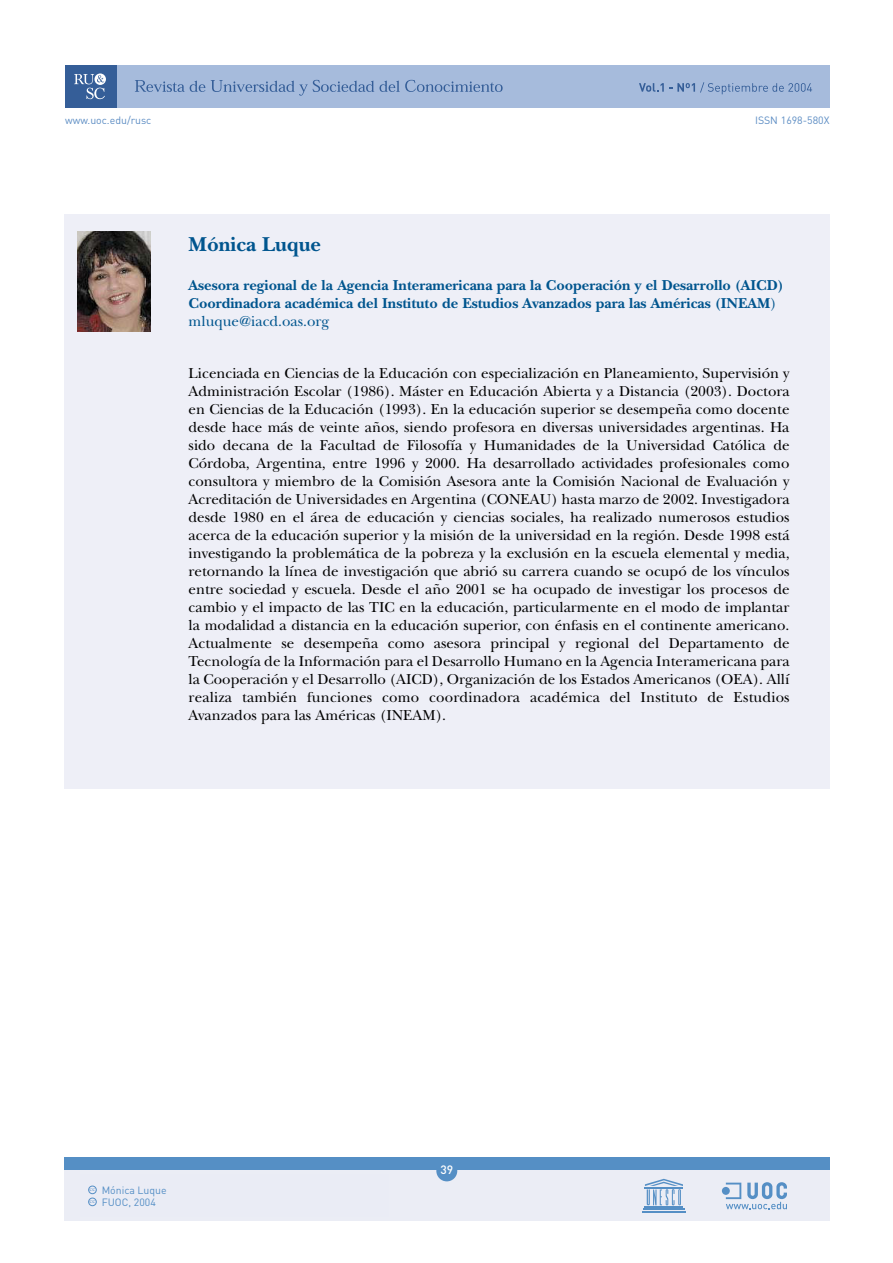
<style>
.page{position:relative;width:893px;height:1263px;background:#fff}
.page>*{position:absolute;margin:0;border:0;box-sizing:border-box;transform-origin:0 0}
.t1{font:700 21px "New Baskerville";color:#00558e}
.t2{font:15px/18px "New Baskerville";color:#000;text-align:justify}
.t3{font:700 15px/18px "New Baskerville";color:#00558e}
.t4{font:500 12px "DIN";color:#fff}
.t5{font:10.5px "DIN";color:#5b8cc3}
.t6{font:10.5px "DIN";color:#548ec5}
.t7{font:600 3.9px "Adobe Caslon Pro";color:#548ec5}
.s1{font-weight:400}
</style>
<div class="page">
<div style="left:64px;top:1157px;width:765px;height:13px;background:#558fc5"></div>
<div style="left:64px;top:1170px;width:765px;height:50px;background:#ebedf5"></div>
<hr style="left:645px;top:1206px;width:38px;height:1px;background:#558fc5">
<hr style="left:643px;top:1208px;width:42px;height:2px;background:#558fc5">
<hr style="left:642px;top:1211px;width:44px;height:2px;background:#558fc5">
<svg style="left:645px;top:1179px;width:38px;height:26px"></svg>
<div style="left:436px;top:1160px;width:21px;height:21px;background:#558fc5;border-radius:50%"></div>
<svg style="left:722px;top:1182px;width:65px;height:27px"></svg>
<div style="left:86px;top:65px;width:743px;height:43px;background:#a6bbdc"></div>
<svg style="left:135px;top:80px;width:70px;height:12px"></svg>
<svg style="left:211px;top:80px;width:292px;height:16px"></svg>
<svg style="left:639px;top:82px;width:173px;height:12px"></svg>
<div style="left:65px;top:65px;width:52px;height:43px;background:#355e98"></div>
<svg style="left:74px;top:73px;width:32px;height:26px"></svg>
<div style="left:64px;top:214px;width:765px;height:575px;background:#eeeff7"></div>
<img style="left:78px;top:231px;width:73px;height:100px">
<div style="left:88px;top:1186px;width:8px;height:8px;border:1px solid #548ec5;border-radius:50%"></div>
<div style="left:88px;top:1198px;width:8px;height:8px;border:1px solid #548ec5;border-radius:50%"></div>
<p class="t5" style="left:65px;top:113px;width:88px">www.uoc.edu/rusc</p>
<p class="t5" style="left:755px;top:113px;width:76px">ISSN 1698-580X</p>
<p class="t1" style="left:189px;top:232px;width:134px">Mónica Luque</p>
<p class="t3" style="left:189px;top:276px;width:596px">Asesora regional de la Agencia Interamericana para la Cooperación y el Desarrollo (AICD)<br>Coordinadora académica del Instituto de Estudios Avanzados para las Américas (INEAM<span class="s1">) mluque@iacd.oas.org</span></p>
<p class="t2" style="left:189px;top:364px;width:603px">Licenciada en Ciencias de la Educación con especialización en Planeamiento, Supervisión y Administración Escolar (1986). Máster en Educación Abierta y a Distancia (2003). Doctora en Ciencias de la Educación (1993). En la educación superior se desempeña como docente desde hace más de veinte años, siendo profesora en diversas universidades argentinas. Ha sido decana de la Facultad de Filosofía y Humanidades de la Universidad Católica de Córdoba, Argentina, entre 1996 y 2000. Ha desarrollado actividades profesionales como consultora y miembro de la Comisión Asesora ante la Comisión Nacional de Evaluación y Acreditación de Universidades en Argentina (CONEAU) hasta marzo de 2002. Investigadora desde 1980 en el área de educación y ciencias sociales, ha realizado numerosos estudios acerca de la educación superior y la misión de la universidad en la región. Desde 1998 está investigando la problemática de la pobreza y la exclusión en la escuela elemental y media, retornando la línea de investigación que abrió su carrera cuando se ocupó de los vínculos entre sociedad y escuela. Desde el año 2001 se ha ocupado de investigar los procesos de cambio y el impacto de las TIC en la educación, particularmente en el modo de implantar la modalidad a distancia en la educación superior, con énfasis en el continente americano.<br>Actualmente se desempeña como asesora principal y regional del Departamento de Tecnología de la Información para el Desarrollo Humano en la Agencia Interamericana para la Cooperación y el Desarrollo (AICD), Organización de los Estados Americanos (OEA). Allí realiza también funciones como coordinadora académica del Instituto de Estudios Avanzados para las Américas (INEAM).</p>
<p class="t7" style="left:90px;top:1188px;width:7px">CC</p>
<p class="t6" style="left:102px;top:1183px;width:66px">Mónica Luque</p>
<p class="t7" style="left:90px;top:1200px;width:7px">CC</p>
<p class="t6" style="left:102px;top:1195px;width:56px">FUOC, 2004</p>
<p class="t4" style="left:440px;top:1162px;width:14px">39</p>
</div>
